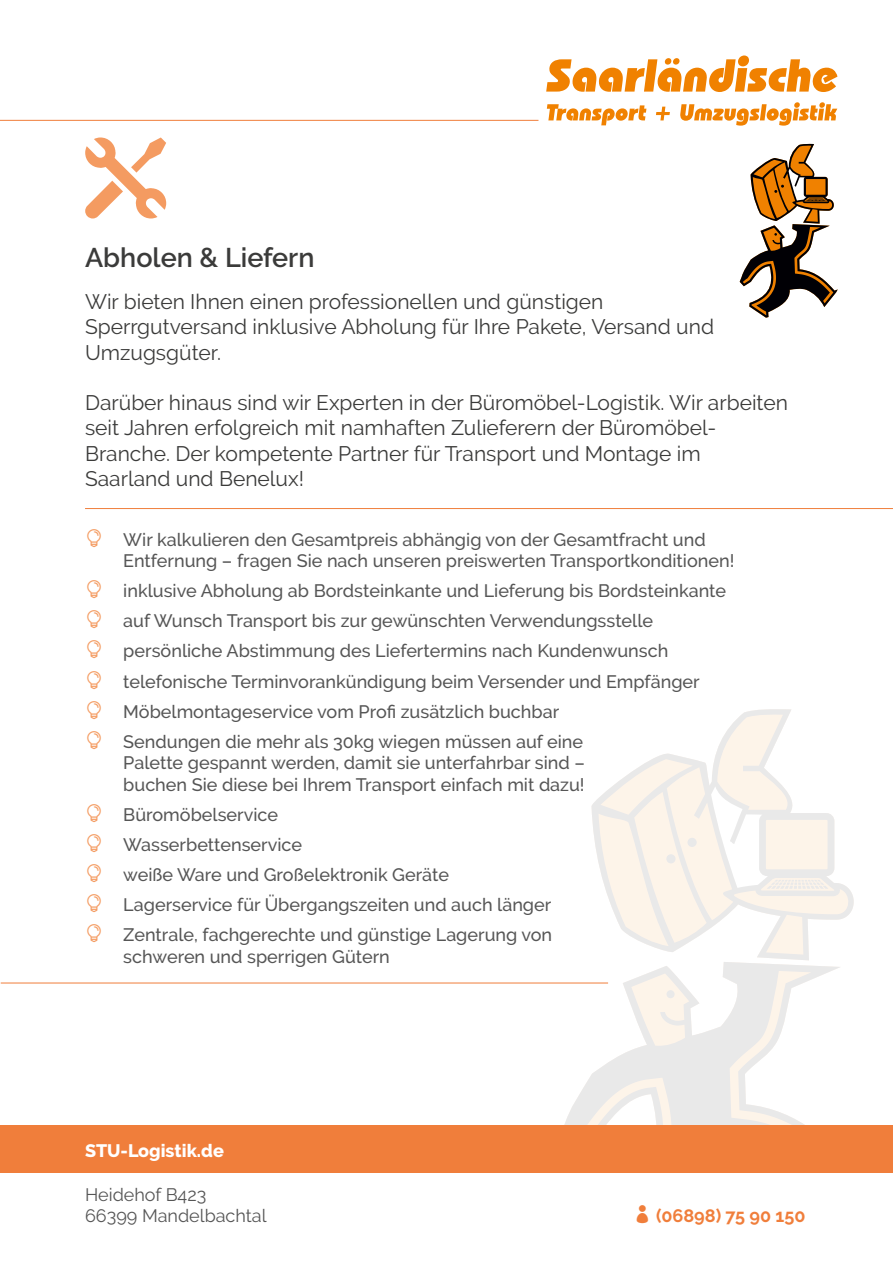
<style>
.page{position:relative;width:893px;height:1263px;background:#fff}
.page>*{position:absolute;margin:0;border:0;box-sizing:border-box;transform-origin:0 0}
.t1{font:600 27px "Raleway";color:#3b3b3a}
.t2{font:21px/25.2px "Raleway";color:#3b3b3a}
.t3{font:500 18px/30.2px "Raleway";color:#565656}
.t4{font:18px/21.6px "Raleway";color:#565656}
.t5{font:800 18px "Raleway";color:#fff}
.t6{font:700 18px "Raleway";color:#f07e3b}
</style>
<div class="page">
<svg style="left:740px;top:144px;width:98px;height:174px"></svg>
<svg style="left:557px;top:709px;width:297px;height:416px"></svg>
<svg style="left:546px;top:56px;width:291px;height:36px"></svg>
<svg style="left:547px;top:104px;width:99px;height:21px"></svg>
<svg style="left:656px;top:107px;width:14px;height:13px"></svg>
<svg style="left:680px;top:102px;width:157px;height:24px"></svg>
<hr style="left:0;top:120px;width:538px;height:1px;background:#f07e3b">
<div style="left:0;top:1125px;width:893px;height:47px;background:#f07e3b"></div>
<hr style="left:85px;top:508px;width:808px;height:1px;background:#f07e3b">
<hr style="left:1px;top:983px;width:607px;height:1px;background:#f07e3b">
<h1 class="t1" style="left:85px;top:242px;width:231px">Abholen &amp; Liefern</h1>
<p class="t2" style="left:85px;top:289px;width:630px">Wir bieten Ihnen einen professionellen und günstigen<br>Sperrgutversand inklusive Abholung für Ihre Pakete, Versand und<br>Umzugsgüter.</p>
<p class="t2" style="left:85px;top:390px;width:704px">Darüber hinaus sind wir Experten in der Büromöbel-Logistik. Wir arbeiten seit Jahren erfolgreich mit namhaften Zulieferern der Büromöbel-Branche. Der kompetente Partner für Transport und Montage im Saarland und Benelux!</p>
<p class="t3" style="left:123px;top:528px;width:613px;line-height:21.6px">Wir kalkulieren den Gesamtpreis abhängig von der Gesamtfracht und<br>Entfernung – fragen Sie nach unseren preiswerten Transportkonditionen!</p>
<p class="t3" style="left:123px;top:576px;width:604px">inklusive Abholung ab Bordsteinkante und Lieferung bis Bordsteinkante auf Wunsch Transport bis zur gewünschten Verwendungsstelle persönliche Abstimmung des Liefertermins nach Kundenwunsch telefonische Terminvorankündigung beim Versender und Empfänger Möbelmontageservice vom Profi zusätzlich buchbar<br>Sendungen die mehr als 30kg wiegen müssen auf eine</p>
<p class="t3" style="left:123px;top:752px;width:463px;line-height:21.6px">Palette gespannt werden, damit sie unterfahrbar sind – buchen Sie diese bei Ihrem Transport einfach mit dazu!</p>
<p class="t3" style="left:123px;top:800px;width:430px">Büromöbelservice<br>Wasserbettenservice<br>weiße Ware und Großelektronik Geräte Lagerservice für Übergangszeiten und auch länger Zentrale, fachgerechte und günstige Lagerung von</p>
<p class="t3" style="left:123px;top:942px;width:268px">schweren und sperrigen Gütern</p>
<p class="t5" style="left:85px;top:1140px;width:140px">STU-Logistik.de</p>
<p class="t4" style="left:85px;top:1184px;width:183px">Heidehof B423<br>66399 Mandelbachtal</p>
<p class="t6" style="left:656px;top:1206px;width:151px">(06898) 75 90 150</p>
</div>
